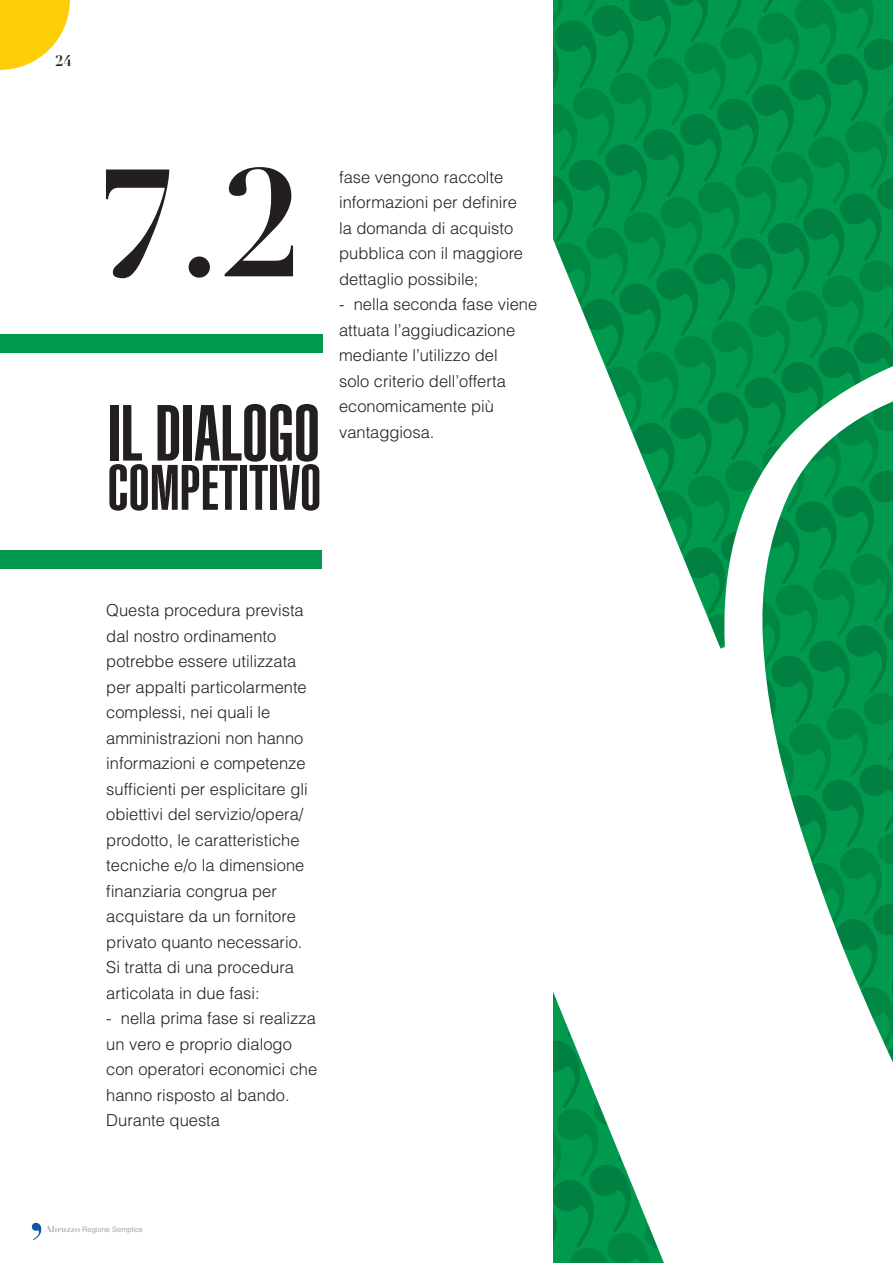
<style>
.page{position:relative;width:893px;height:1263px;background:#fff}
.page>*{position:absolute;margin:0;border:0;box-sizing:border-box;transform-origin:0 0}
.t1{font:700 150px "Didot";color:#231f20}
.t2{font:900 extra-condensed 78px "Helvetica";color:#231f20}
.t3{font:900 extra-condensed 63px "Helvetica";color:#231f20}
.t4{font:300 16.5px/25.5px "Helvetica";color:#231f20}
.t5{font:700 15px "Didot";color:#231f20}
.t6{font:7.5px "Helvetica";color:#a8a9ad}
.s1{font-family:"Didot";font-weight:700;font-size:9px}
</style>
<div class="page">
<svg style="left:32px;top:1223px;width:9px;height:17px"></svg>
<svg style="left:0;top:0;width:70px;height:70px"></svg>
<div style="left:0;top:334px;width:322px;height:19px;background:#00994e"></div>
<div style="left:0;top:550px;width:321px;height:19px;background:#00994e"></div>
<svg style="left:554px;top:0;width:339px;height:1263px"></svg>
<p class="t5" style="left:55px;top:52px;width:18px">24</p>
<h1 class="t1" style="left:95px;top:131px;width:210px">7.2</h1>
<h2 class="t2" style="left:108px;top:388px;width:214px">IL DIALOGO</h2>
<h3 class="t3" style="left:108px;top:451px;width:215px">COMPETITIVO</h3>
<p class="t4" style="left:339px;top:164px;width:185px">fase vengono raccolte informazioni per definire la domanda di acquisto pubblica con il maggiore dettaglio possibile;</p>
<p class="t4" style="left:339px;top:291px;width:200px">- nella seconda fase viene attuata l’aggiudicazione mediante l’utilizzo del<br>solo criterio dell’offerta economicamente più vantaggiosa.</p>
<p class="t4" style="left:106px;top:597px;width:203px">Questa procedura prevista dal nostro ordinamento potrebbe essere utilizzata per appalti particolarmente complessi, nei quali le amministrazioni non hanno informazioni e competenze sufficienti per esplicitare gli obiettivi del servizio/opera/ prodotto, le caratteristiche tecniche e/o la dimensione finanziaria congrua per acquistare da un fornitore privato quanto necessario.<br>Si tratta di una procedura articolata in due fasi:</p>
<p class="t4" style="left:106px;top:1005px;width:212px">- nella prima fase si realizza un vero e proprio dialogo con operatori economici che hanno risposto al bando.<br>Durante questa</p>
<p class="t6" style="left:45px;top:1225px;width:99px"><span class="s1">Abruzzo</span> Regione Semplice</p>
</div>
